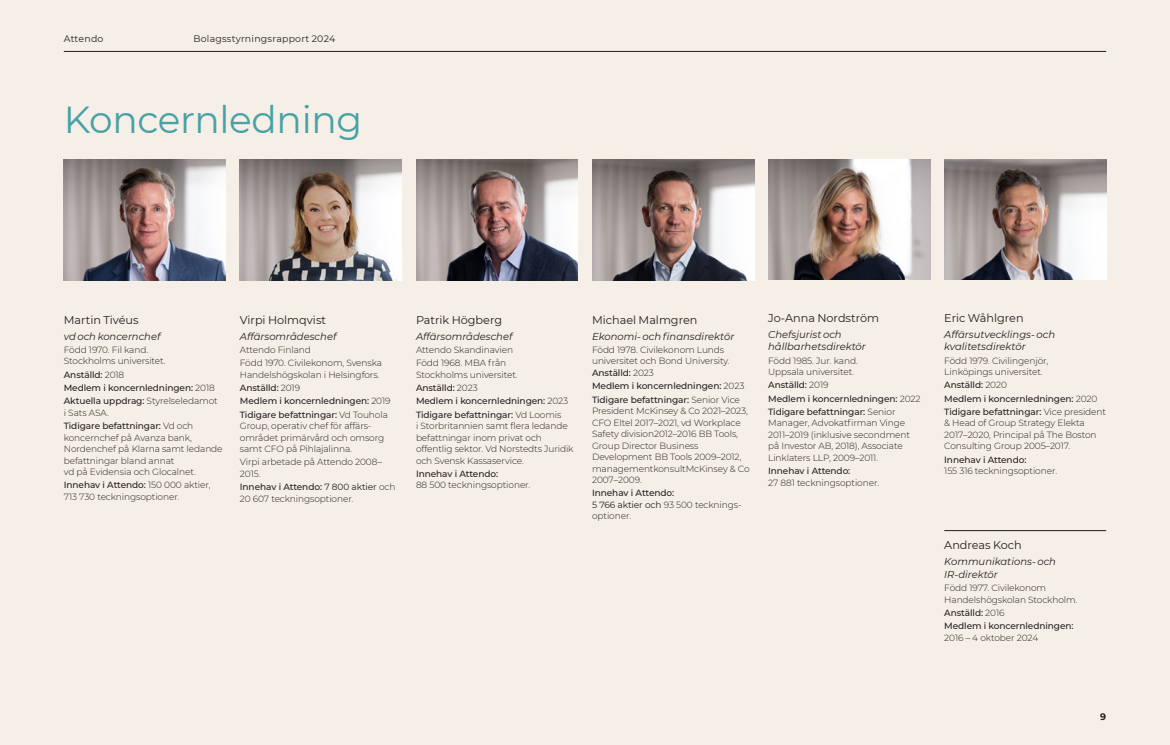
<style>
.page{position:relative;width:1170px;height:745px;background:#fff}
.page>*{position:absolute;margin:0;border:0;box-sizing:border-box;transform-origin:0 0}
.Huvudrubik{font:37.5px "Montserrat";letter-spacing:-.01em;color:#46a2a6}
.F2-Faktarubrik{font:11.25px "Montserrat";color:#231f20}
.Mellis_3_noter{font:italic 10px/12.5px "Montserrat";color:#231f20}
.t1{font:9.38px "Montserrat";letter-spacing:.025em;color:#231f20}
.t2{font:700 9.38px "Montserrat";color:#231f20}
.Styrelsetext{font:300 9px/11.5px "Montserrat";letter-spacing:-.01em;color:#231f20}
.Styrelsetext-2{font:500 9px/11.5px "Montserrat";letter-spacing:-.01em;color:#231f20}
.s1{font-weight:300}
.s2{font-weight:500}
.s3{font-weight:400}
</style>
<div class="page">
<div style="left:0;top:0;width:1169px;height:744px;background:#f6efe7"></div>
<img style="left:64px;top:159px;width:162px;height:121px">
<img style="left:416px;top:159px;width:162px;height:121px">
<img style="left:592px;top:159px;width:162px;height:121px">
<img style="left:768px;top:159px;width:162px;height:120px">
<img style="left:944px;top:160px;width:162px;height:120px">
<img style="left:240px;top:159px;width:162px;height:121px">
<hr style="left:64px;top:51px;width:1042px;height:1px;background:#231f20">
<hr style="left:944px;top:530px;width:162px;height:1px;background:#231f20">
<p class="t1" style="left:64px;top:32px;width:41px">Attendo</p>
<p class="t1" style="left:193px;top:32px;width:143px">Bolagsstyrningsrapport 2024</p>
<p class="Huvudrubik" style="left:64px;top:94px;width:300px">Koncernledning</p>
<p class="F2-Faktarubrik" style="left:64px;top:311px;width:76px">Martin Tivéus</p>
<p class="Mellis_3_noter" style="left:64px;top:329px;width:98px">vd och koncernchef</p>
<p class="Styrelsetext" style="left:64px;top:343px;width:103px">Född 1970. Fil kand.<br>Stockholms universitet.</p>
<p class="Styrelsetext-2" style="left:64px;top:368px;width:62px">Anställd: <span class="s1">2018</span></p>
<p class="Styrelsetext-2" style="left:64px;top:381px;width:152px">Medlem i koncernledningen: <span class="s1">2018</span></p>
<p class="Styrelsetext" style="left:64px;top:395px;width:155px"><span class="s2">Aktuella uppdrag:</span> Styrelseledamot i Sats ASA.</p>
<p class="Styrelsetext" style="left:64px;top:419px;width:160px"><span class="s2">Tidigare befattningar:</span> Vd och koncernchef på Avanza bank,<br>Nordenchef på Klarna samt ledande befattningar bland annat<br>vd på Evidensia och Glocalnet.</p>
<p class="Styrelsetext" style="left:64px;top:479px;width:148px"><span class="s2">Innehav i Attendo:</span> 150 000 aktier,<br>713 730 teckningsoptioner.</p>
<p class="F2-Faktarubrik" style="left:240px;top:311px;width:88px">Virpi Holmqvist</p>
<p class="Mellis_3_noter" style="left:240px;top:329px;width:98px">Affärsområdeschef</p>
<p class="Styrelsetext" style="left:240px;top:343px;width:73px">Attendo Finland</p>
<p class="Styrelsetext" style="left:240px;top:357px;width:144px">Född 1970. Civilekonom, Svenska<br>Handelshögskolan i Helsingfors.</p>
<p class="Styrelsetext-2" style="left:240px;top:381px;width:62px">Anställd: <span class="s1">2019</span></p>
<p class="Styrelsetext-2" style="left:240px;top:395px;width:152px">Medlem i koncernledningen: <span class="s1">2019</span></p>
<p class="Styrelsetext" style="left:240px;top:408px;width:149px"><span class="s2">Tidigare befattningar:</span> Vd Touhola<br>Group, operativ chef för affärs&shy;området primärvård och omsorg samt CFO på Pihlajalinna.</p>
<p class="Styrelsetext" style="left:240px;top:456px;width:143px">Virpi arbetade på Attendo 2008–<br>2015.</p>
<p class="Styrelsetext" style="left:240px;top:480px;width:157px"><span class="s2">Innehav i Attendo:</span> <span class="s3">7 800 aktier</span> och<br>20 607 teckningsoptioner.</p>
<p class="F2-Faktarubrik" style="left:416px;top:311px;width:88px">Patrik Högberg</p>
<p class="Mellis_3_noter" style="left:416px;top:329px;width:98px">Affärsområdeschef</p>
<p class="Styrelsetext" style="left:416px;top:343px;width:99px">Attendo Skandinavien</p>
<p class="Styrelsetext" style="left:416px;top:357px;width:103px">Född 1968. MBA från<br>Stockholms universitet.</p>
<p class="Styrelsetext-2" style="left:416px;top:381px;width:63px">Anställd: <span class="s1">2023</span></p>
<p class="Styrelsetext-2" style="left:416px;top:395px;width:154px">Medlem i koncernledningen: <span class="s1">2023</span></p>
<p class="Styrelsetext" style="left:416px;top:408px;width:159px"><span class="s2">Tidigare befattningar:</span> Vd Loomis<br>i Storbritannien samt flera ledande befattningar inom privat och offentlig sektor. Vd Norstedts Juridik och Svensk Kassaservice.</p>
<p class="Styrelsetext" style="left:416px;top:467px;width:116px"><span class="s2">Innehav i Attendo:<br></span>88 500 teckningsoptioner.</p>
<p class="F2-Faktarubrik" style="left:592px;top:311px;width:107px">Michael Malmgren</p>
<p class="Mellis_3_noter" style="left:592px;top:329px;width:144px">Ekonomi- och finansdirektör</p>
<p class="Styrelsetext" style="left:592px;top:343px;width:139px">Född 1978. Civilekonom Lunds universitet och Bond University.</p>
<p class="Styrelsetext-2" style="left:592px;top:366px;width:63px">Anställd: <span class="s1">2023</span></p>
<p class="Styrelsetext-2" style="left:592px;top:380px;width:154px">Medlem i koncernledningen: <span class="s1">2023</span></p>
<p class="Styrelsetext" style="left:592px;top:393px;width:159px"><span class="s2">Tidigare befattningar:</span> Senior Vice<br>President McKinsey &amp; Co 2021–2023,<br>CFO Eltel 2017–2021, vd Workplace<br>Safety division2012–2016 BB Tools,<br>Group Director Business<br>Development BB Tools 2009–2012, managementkonsultMcKinsey &amp; Co<br>2007–2009.</p>
<p class="Styrelsetext" style="left:592px;top:487px;width:150px"><span class="s2">Innehav i Attendo:<br></span><span class="s3">5 766 aktier och</span> 93 500 tecknings&shy;optioner.</p>
<p class="F2-Faktarubrik" style="left:768px;top:310px;width:112px">Jo-Anna Nordström</p>
<p class="Mellis_3_noter" style="left:768px;top:327px;width:99px">Chefsjurist och hållbarhetsdirektör</p>
<p class="Styrelsetext" style="left:768px;top:354px;width:91px">Född 1985. Jur. kand.<br>Uppsala universitet.</p>
<p class="Styrelsetext-2" style="left:768px;top:379px;width:62px">Anställd: <span class="s1">2019</span></p>
<p class="Styrelsetext-2" style="left:768px;top:392px;width:154px">Medlem i koncernledningen: <span class="s1">2022</span></p>
<p class="Styrelsetext" style="left:768px;top:405px;width:143px"><span class="s2">Tidigare befattningar:</span> Senior<br>Manager, Advokatfirman Vinge<br>2011–2019 (inklusive secondment på Investor AB, 2018), Associate<br>Linklaters LLP, 2009–2011.</p>
<p class="Styrelsetext" style="left:768px;top:464px;width:112px"><span class="s2">Innehav i Attendo:<br></span>27 881 teckningsoptioner.</p>
<p class="F2-Faktarubrik" style="left:944px;top:310px;width:81px">Eric Wåhlgren</p>
<p class="Mellis_3_noter" style="left:944px;top:327px;width:112px">Affärsutvecklings- och kvalitetsdirektör</p>
<p class="Styrelsetext" style="left:944px;top:354px;width:106px">Född 1979. Civilingenjör,<br>Linköpings universitet.</p>
<p class="Styrelsetext-2" style="left:944px;top:379px;width:64px">Anställd: <span class="s1">2020</span></p>
<p class="Styrelsetext-2" style="left:944px;top:392px;width:155px">Medlem i koncernledningen: <span class="s1">2020</span></p>
<p class="Styrelsetext" style="left:944px;top:405px;width:163px"><span class="s2">Tidigare befattningar:</span> Vice president &amp; Head of Group Strategy Elekta 2017–2020, Principal på The Boston Consulting Group 2005–2017.</p>
<p class="Styrelsetext" style="left:944px;top:453px;width:114px"><span class="s2">Innehav i Attendo:<br></span>155 316 teckningsoptioner.</p>
<p class="F2-Faktarubrik" style="left:944px;top:537px;width:79px">Andreas Koch</p>
<p class="Mellis_3_noter" style="left:944px;top:554px;width:113px">Kommunikations- och<br>IR-direktör</p>
<p class="Styrelsetext" style="left:944px;top:581px;width:135px">Född 1977. Civilekonom<br>Handelshögskolan Stockholm.</p>
<p class="Styrelsetext-2" style="left:944px;top:606px;width:62px">Anställd: <span class="s1">2016</span></p>
<p class="Styrelsetext-2" style="left:944px;top:619px;width:131px">Medlem i koncernledningen:<br><span class="s1">2016 – 4 oktober 2024</span></p>
<p class="t2" style="left:1100px;top:709px;width:7px">9</p>
</div>
